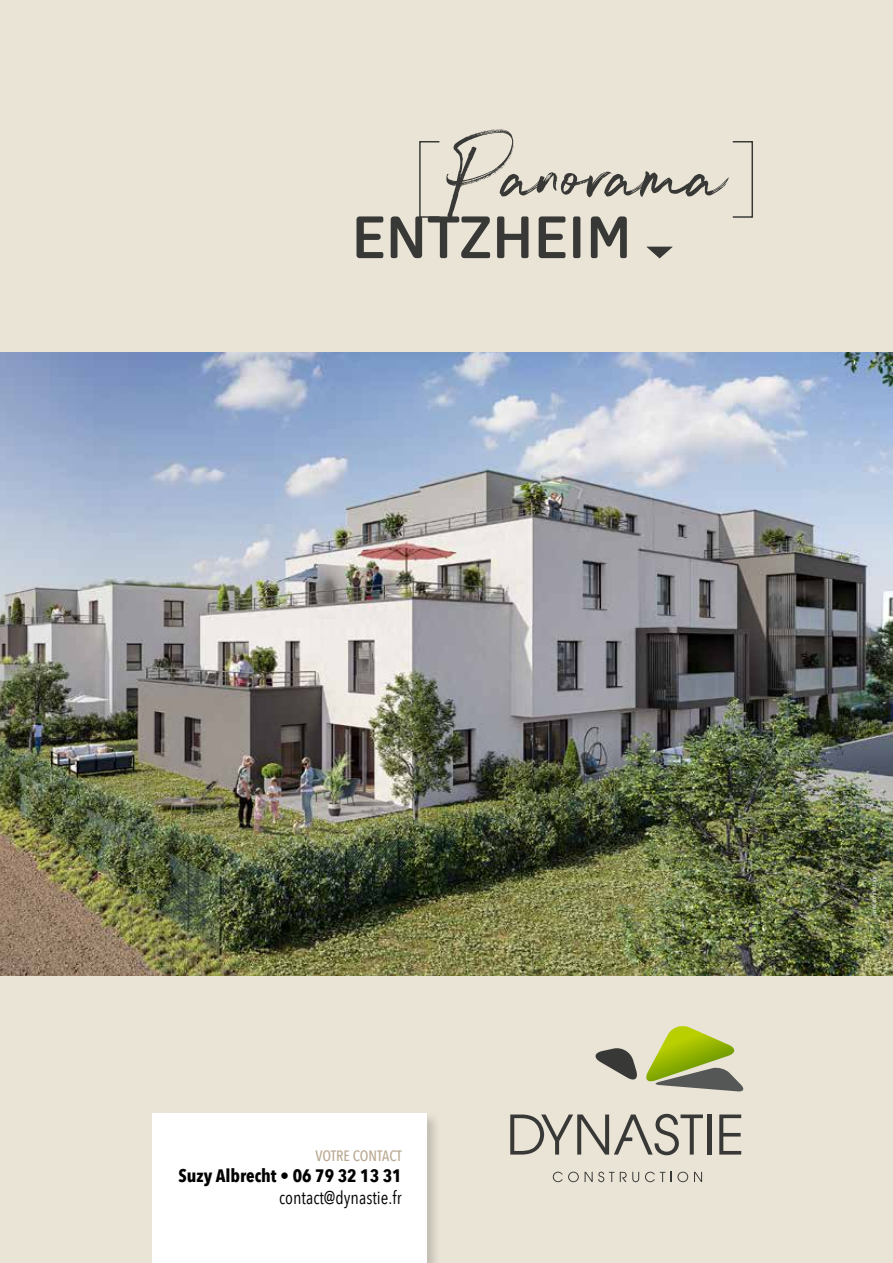
<style>
.page{position:relative;width:893px;height:1263px;background:#eae4d6}
.page>*{position:absolute;margin:0;border:0;box-sizing:border-box;transform-origin:0 0}
.t1{font:98.85px "Northwell";color:#383937}
.t2{font:600 59.55px "Aglet Sans";color:#383937}
.t3{font:700 18px "Avenir Next Condensed";color:#000}
.t4{font:18px "Avenir Next Condensed";color:#000}
.t5{font:500 15px "Avenir Next Condensed";letter-spacing:-.005em;color:#baa891}
.t6{font:6.45px "Avenir Next Condensed";color:#fff}
</style>
<div class="page">
<div style="left:150px;top:1111px;width:291px;height:152px;background:#000;opacity:.17"></div>
<div style="left:152px;top:1114px;width:274px;height:149px;background:#fff"></div>
<img style="left:0;top:353px;width:893px;height:623px">
<div style="left:419px;top:141px;width:21px;height:77px;border:1px solid #383937"></div>
<div style="left:732px;top:141px;width:21px;height:77px;border:1px solid #383937"></div>
<svg style="left:647px;top:247px;width:26px;height:11px"></svg>
<hr style="left:707px;top:1114px;width:4px;height:40px;background:#383937">
<svg style="left:719px;top:1114px;width:22px;height:40px"></svg>
<svg style="left:510px;top:1114px;width:193px;height:41px"></svg>
<svg style="left:595px;top:1048px;width:42px;height:32px"></svg>
<svg style="left:553px;top:1172px;width:26px;height:10px"></svg>
<svg style="left:585px;top:1172px;width:54px;height:10px"></svg>
<svg style="left:645px;top:1172px;width:20px;height:10px"></svg>
<svg style="left:671px;top:1172px;width:17px;height:10px"></svg>
<svg style="left:694px;top:1172px;width:8px;height:10px"></svg>
<svg style="left:646px;top:1026px;width:98px;height:66px"></svg>
<h1 class="t1" style="left:447px;top:103px;width:280px">Panorama</h1>
<h2 class="t2" style="left:351px;top:201px;width:282px">ENTZHEIM</h2>
<p class="t5" style="left:315px;top:1146px;width:88px">VOTRE CONTACT</p>
<p class="t3" style="left:179px;top:1165px;width:224px">Suzy Albrecht • 06 79 32 13 31</p>
<p class="t4" style="left:279px;top:1182px;width:124px">contact@dynastie.fr</p>
<p class="t6" style="left:868px;top:916px;width:41px;rotate:-90deg">Tema architecture</p>
</div>
